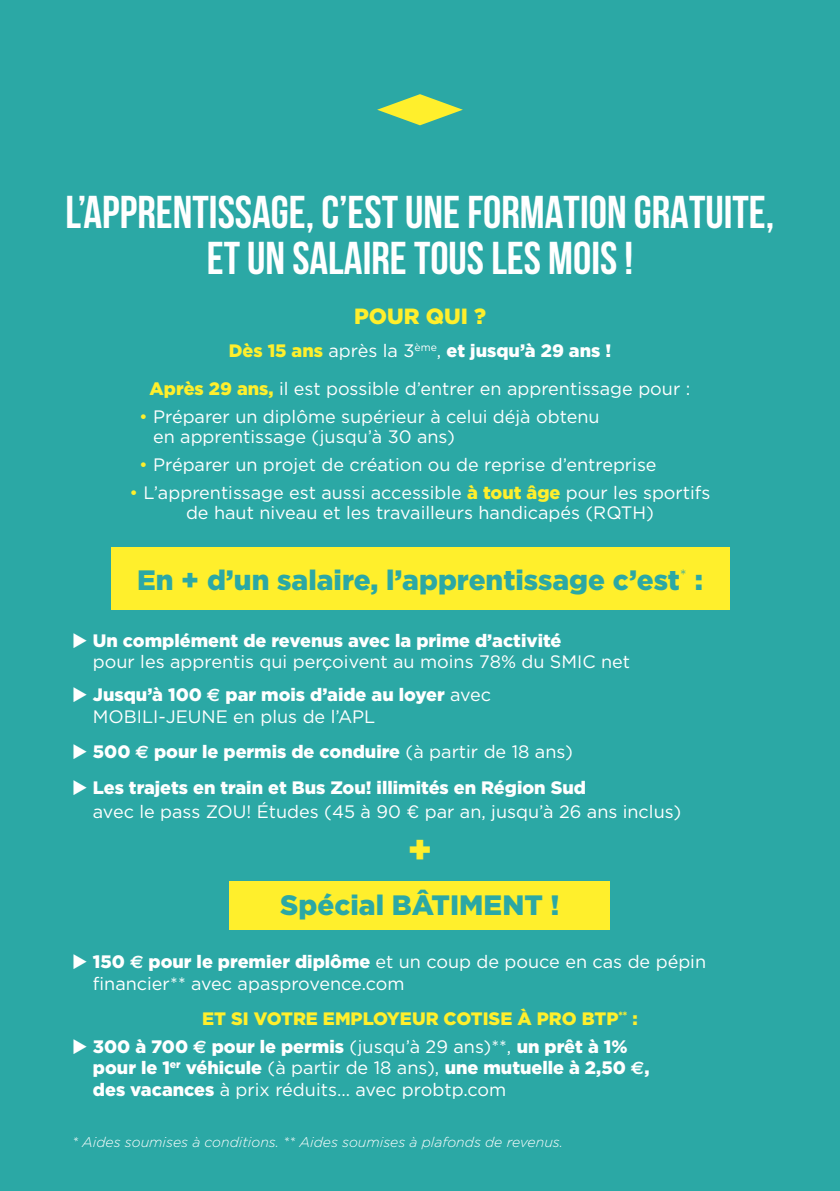
<style>
.page{position:relative;width:840px;height:1191px;background:#fff}
.page>*{position:absolute;margin:0;border:0;box-sizing:border-box;transform-origin:0 0}
.t1{font:700 46px/46px "Bebas Neue";color:#fff;text-align:center}
.t2{font:900 38px "Gotham";color:#ffef2c}
.t3{font:900 28px "Gotham";color:#2ba8a5}
.t4{font:900 22px "Gotham";color:#ffef2c}
.t5{font:18px/20px "Gotham";color:#fff}
.t6{font:900 18px/21.6px "Gotham";color:#fff}
.t7{font:900 18px "Gotham";color:#ffef2c}
.t8{font:italic 300 14px "Gotham";color:#fff}
.s1{font-weight:900;color:#ffef2c}
.s2{font-weight:900}
.s3{color:#ffef2c}
.s4{font-family:"Euro Sans";font-weight:700}
.s5{font-weight:400}
</style>
<div class="page">
<div style="left:0;top:0;width:839px;height:1191px;background:#2ba8a5"></div>
<svg style="left:377px;top:94px;width:85px;height:31px"></svg>
<div style="left:111px;top:547px;width:618px;height:62px;background:#ffef2c"></div>
<div style="left:230px;top:881px;width:379px;height:48px;background:#ffef2c"></div>
<h1 class="t1" style="left:66px;top:188px;width:710px">L’APPRENTISSAGE, C’EST UNE FORMATION GRATUITE,<br>ET UN SALAIRE TOUS LES MOIS !</h1>
<p class="t4" style="left:354px;top:300px;width:133px">POUR QUI ?</p>
<p class="t5" style="left:149px;top:331px;width:542px;line-height:37.6px;text-align:center"><span class="s1">Dès 15 ans</span> après la 3<sup>ème</sup>, <span class="s2">et jusqu’à 29 ans !<br></span><span class="s1">Après 29 ans,</span> il est possible d’entrer en apprentissage pour :</p>
<p class="t5" style="left:153px;top:406px;width:448px;text-indent:-14px"><span class="s3">•</span> Préparer un diplôme supérieur à celui déjà obtenu en apprentissage (jusqu’à 30 ans)</p>
<p class="t5" style="left:139px;top:454px;width:519px"><span class="s3">•</span> Préparer un projet de création ou de reprise d’entreprise</p>
<p class="t5" style="left:129px;top:482px;width:582px;text-align:center"><span class="s3">•</span> L’apprentissage est aussi accessible <span class="s1">à tout âge</span> pour les sportifs de haut niveau et les travailleurs handicapés (RQTH)</p>
<h3 class="t3" style="left:137px;top:561px;width:567px">En + d’un salaire, l’apprentissage c’est<sup>*</sup> :</h3>
<p class="t5" style="left:93px;top:629px;width:538px;line-height:21.6px;text-indent:-21px">◆ <span class="s2">Un complément de revenus avec la prime d’activité<br></span>pour les apprentis qui perçoivent au moins 78% du SMIC net</p>
<p class="t6" style="left:93px;top:684px;width:399px;text-indent:-21px">◆ Jusqu’à 100 <span class="s4">€</span> par mois d’aide au loyer <span class="s5">avec<br>MOBILI-JEUNE en plus de l’APL</span></p>
<p class="t6" style="left:72px;top:741px;width:502px">◆ 500 <span class="s4">€</span> pour le permis de conduire <span class="s5">(à partir de 18 ans)</span></p>
<p class="t5" style="left:93px;top:775px;width:589px;line-height:24px;text-indent:-21px">◆ <span class="s2">Les trajets en train et Bus Zou! illimités en Région Sud<br></span>avec le pass ZOU! Études (45 à 90 € par an, jusqu’à 26 ans inclus)</p>
<h2 class="t2" style="left:407px;top:823px;width:26px">+</h2>
<h3 class="t3" style="left:280px;top:885px;width:281px">Spécial BÂTIMENT !</h3>
<p class="t5" style="left:93px;top:950px;width:614px;line-height:21.6px;text-indent:-21px">◆ <span class="s2">150</span> <span class="s4">€</span> <span class="s2">pour le premier diplôme</span> et un coup de pouce en cas de pépin financier** avec apasprovence.com</p>
<p class="t7" style="left:202px;top:1006px;width:436px">ET SI VOTRE EMPLOYEUR COTISE À PRO BTP<sup>**</sup> :</p>
<p class="t6" style="left:93px;top:1035px;width:557px;text-indent:-21px">◆ 300 à 700 <span class="s4">€</span> pour le permis <span class="s5">(jusqu’à 29 ans)**,</span> un prêt à 1% pour le 1<sup>er</sup> véhicule <span class="s5">(à partir de 18 ans),</span> une mutuelle à 2,50 <span class="s4">€</span>, des vacances <span class="s5">à prix réduits… avec probtp.com</span></p>
<p class="t8" style="left:72px;top:1132px;width:492px">* Aides soumises à conditions. ** Aides soumises à plafonds de revenus.</p>
</div>
